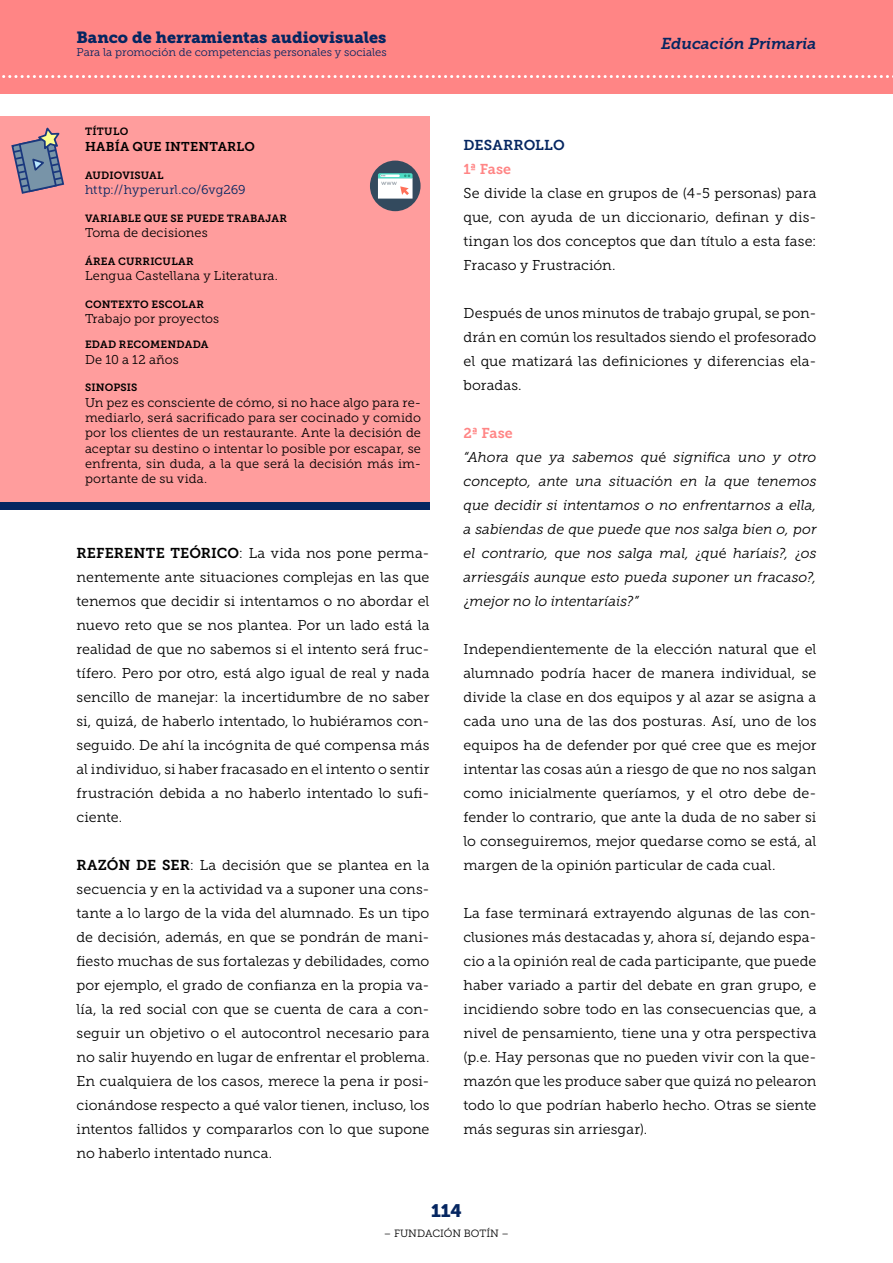
<style>
.page{position:relative;width:893px;height:1263px;background:#fff}
.page>*{position:absolute;margin:0;border:0;box-sizing:border-box;transform-origin:0 0}
.t1{font:18px "Museo Slab 900";color:#052661}
.t2{font:16.2px "Museo Slab 900";color:#052661}
.t3{font:italic 15.75px "Museo Slab 700";color:#052661}
.t4{font:14.25px/24px "Museo Slab 300";letter-spacing:.005em;color:#000;text-align:justify}
.t5{font:italic 14.25px/24px "Museo Slab 300";color:#000;text-align:justify}
.t6{font:14.25px "Museo Slab 700";color:#ff8585}
.t7{font:14.25px "Museo Slab 700";letter-spacing:.01em;color:#052661}
.t8{font:12.75px/15.3px "Museo Slab 300";letter-spacing:.01em;color:#000;text-align:justify}
.t9{font:12.75px "Museo Slab 300";letter-spacing:.005em;color:#052661}
.t10{font:12.75px "Museo Slab 700";letter-spacing:.015em;color:#000}
.t11{font:11.25px "Museo Slab 300";color:#052661}
.t12{font:10.5px "Museo Slab 700";letter-spacing:.02em;color:#000}
.t13{font:10.5px "Museo Slab 300";color:#000}
.s1{font-family:"Museo Slab 700"}
.s2{font-style:normal}
</style>
<div class="page">
<div style="left:0;top:0;width:893px;height:94px;background:#ff8585"></div>
<svg style="left:2px;top:75px;width:891px;height:3px"></svg>
<div style="left:0;top:116px;width:429px;height:390px;background:#ff9d9d"></div>
<div style="left:0;top:503px;width:429px;height:7px;background:#052661"></div>
<div style="left:370px;top:161px;width:51px;height:50px;background:#334a5e;border-radius:50%"></div>
<svg style="left:378px;top:173px;width:35px;height:26px"></svg>
<svg style="left:11px;top:127px;width:54px;height:67px"></svg>
<p class="t2" style="left:77px;top:28px;width:311px">Banco de herramientas audiovisuales</p>
<p class="t11" style="left:77px;top:46px;width:312px">Para la promoción de competencias personales y sociales</p>
<p class="t12" style="left:85px;top:126px;width:45px">TÍTULO</p>
<p class="t10" style="left:85px;top:139px;width:171px">HABÍA QUE INTENTARLO</p>
<p class="t12" style="left:85px;top:169px;width:80px">AUDIOVISUAL</p>
<p class="t9" style="left:85px;top:183px;width:162px">http://hyperurl.co/6vg269</p>
<p class="t12" style="left:85px;top:212px;width:203px">VARIABLE QUE SE PUEDE TRABAJAR</p>
<p class="t8" style="left:85px;top:225px;width:124px">Toma de decisiones</p>
<p class="t12" style="left:85px;top:255px;width:110px">ÁREA CURRICULAR</p>
<p class="t8" style="left:85px;top:268px;width:194px">Lengua Castellana y Literatura.</p>
<p class="t12" style="left:85px;top:298px;width:120px">CONTEXTO ESCOLAR</p>
<p class="t8" style="left:85px;top:311px;width:136px">Trabajo por proyectos</p>
<p class="t12" style="left:85px;top:339px;width:125px">EDAD RECOMENDADA</p>
<p class="t8" style="left:85px;top:352px;width:95px">De 10 a 12 años</p>
<p class="t12" style="left:85px;top:382px;width:54px">SINOPSIS</p>
<p class="t8" style="left:85px;top:395px;width:337px">Un pez es consciente de cómo, si no hace algo para re&shy;mediarlo, será sacrificado para ser cocinado y comido por los clientes de un restaurante. Ante la decisión de aceptar su destino o intentar lo posible por escapar, se enfrenta, sin duda, a la que será la decisión más im&shy;portante de su vida.</p>
<p class="t4" style="left:77px;top:541px;width:354px"><span class="s1">REFERENTE TEÓRICO</span>: La vida nos pone perma&shy;nentemente ante situaciones complejas en las que tenemos que decidir si intentamos o no abordar el nuevo reto que se nos plantea. Por un lado está la realidad de que no sabemos si el intento será fruc&shy;tífero. Pero por otro, está algo igual de real y nada sencillo de manejar: la incertidumbre de no saber si, quizá, de haberlo intentado, lo hubiéramos con&shy;seguido. De ahí la incógnita de qué compensa más al individuo, si haber fracasado en el intento o sentir frustración debida a no haberlo intentado lo sufi&shy;ciente.</p>
<p class="t4" style="left:77px;top:853px;width:354px"><span class="s1">RAZÓN DE SER</span>: La decisión que se plantea en la secuencia y en la actividad va a suponer una cons&shy;tante a lo largo de la vida del alumnado. Es un tipo de decisión, además, en que se pondrán de mani&shy;fiesto muchas de sus fortalezas y debilidades, como por ejemplo, el grado de confianza en la propia va&shy;lía, la red social con que se cuenta de cara a con&shy;seguir un objetivo o el autocontrol necesario para no salir huyendo en lugar de enfrentar el problema.<br>En cualquiera de los casos, merece la pena ir posi&shy;cionándose respecto a qué valor tienen, incluso, los intentos fallidos y compararlos con lo que supone no haberlo intentado nunca.</p>
<p class="t3" style="left:661px;top:34px;width:157px">Educación Primaria</p>
<p class="t7" style="left:463px;top:137px;width:103px">DESARROLLO</p>
<p class="t6" style="left:463px;top:161px;width:49px">1ª Fase</p>
<p class="t4" style="left:463px;top:181px;width:354px">Se divide la clase en grupos de (4-5 personas) para que, con ayuda de un diccionario, definan y dis&shy;tingan los dos conceptos que dan título a esta fase:<br>Fracaso y Frustración.</p>
<p class="t4" style="left:463px;top:301px;width:354px">Después de unos minutos de trabajo grupal, se pon&shy;drán en común los resultados siendo el profesorado el que matizará las definiciones y diferencias ela&shy;boradas.</p>
<p class="t6" style="left:463px;top:425px;width:51px">2ª Fase</p>
<p class="t5" style="left:463px;top:445px;width:354px">“Ahora que ya sabemos qu<span class="s2">é</span> significa uno y otro concepto, ante una situaci<span class="s2">ó</span>n en la que tenemos que decidir si intentamos o no enfrentarnos a ella, a sabiendas de que puede que nos salga bien o, por el contrario, que nos salga mal, <span class="s2">¿</span>qu<span class="s2">é</span> har<span class="s2">í</span>ais?, <span class="s2">¿</span>os arriesgáis aunque esto pueda suponer un fracaso?, <span class="s2">¿</span>mejor no lo intentaríais?”</p>
<p class="t4" style="left:463px;top:637px;width:354px">Independientemente de la elección natural que el alumnado podría hacer de manera individual, se divide la clase en dos equipos y al azar se asigna a cada uno una de las dos posturas. Así, uno de los equipos ha de defender por qué cree que es mejor intentar las cosas aún a riesgo de que no nos salgan como inicialmente queríamos, y el otro debe de&shy;fender lo contrario, que ante la duda de no saber si lo conseguiremos, mejor quedarse como se está, al margen de la opinión particular de cada cual.</p>
<p class="t4" style="left:463px;top:901px;width:354px">La fase terminará extrayendo algunas de las con&shy;clusiones más destacadas y, ahora sí, dejando espa&shy;cio a la opinión real de cada participante, que puede haber variado a partir del debate en gran grupo, e incidiendo sobre todo en las consecuencias que, a nivel de pensamiento, tiene una y otra perspectiva (p.e. Hay personas que no pueden vivir con la que&shy;mazón que les produce saber que quizá no pelearon todo lo que podrían haberlo hecho. Otras se siente más seguras sin arriesgar).</p>
<p class="t1" style="left:431px;top:1201px;width:32px">114</p>
<p class="t13" style="left:384px;top:1227px;width:127px">– FUNDACIÓN BOTÍN –</p>
</div>
